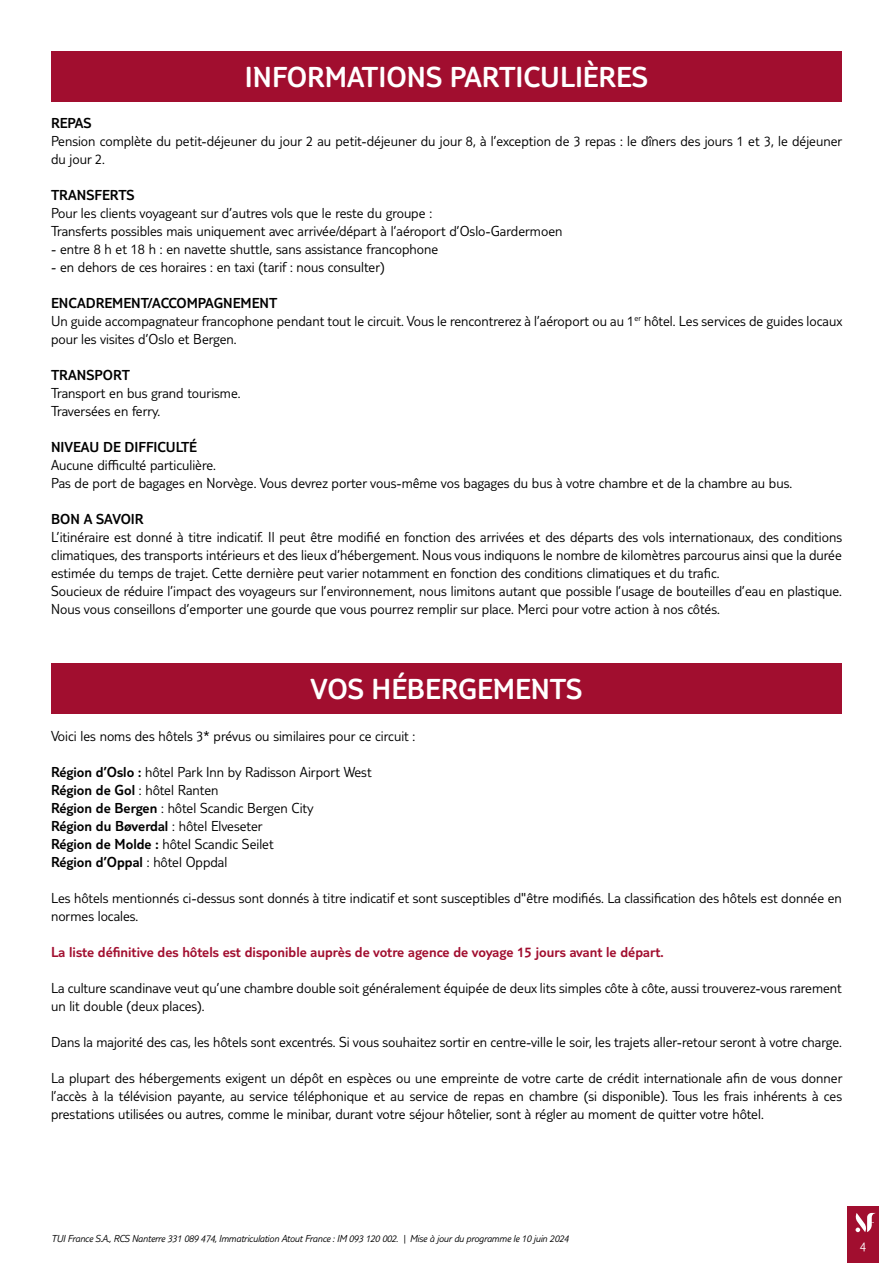
<style>
.page{position:relative;width:893px;height:1263px;background:#fff}
.page>*{position:absolute;margin:0;border:0;box-sizing:border-box;transform-origin:0 0}
.t1{font:300 30px "TUI Type";color:#fff}
.t2{font:300 15px/18px "TUI Type";color:#000}
.t3{font:300 15px "TUI Type";color:#a10e2f}
.t4{font:300 15px "TUI Type";color:#000}
.t5{font:300 13.5px "TUI Type";color:#fff}
.t6{font:italic 300 10.5px "TUI Type";letter-spacing:-.02em;color:#000}
.s1{font-style:inherit}
</style>
<div class="page">
<div style="left:847px;top:1206px;width:32px;height:57px;background:#a10e2f"></div>
<svg style="left:855px;top:1213px;width:21px;height:19px"></svg>
<div style="left:51px;top:51px;width:791px;height:51px;background:#a10e2f"></div>
<div style="left:51px;top:663px;width:791px;height:51px;background:#a10e2f"></div>
<h1 class="t1" style="left:245px;top:59px;width:405px">INFORMATIONS PARTICULIÈRES</h1>
<p class="t4" style="left:51px;top:115px;width:42px">REPAS</p>
<p class="t2" style="left:51px;top:132px;width:793px">Pension complète du petit-déjeuner du jour 2 au petit-déjeuner du jour 8, à l’exception de 3 repas : le dîners des jours 1 et 3, le déjeuner du jour 2.</p>
<p class="t4" style="left:51px;top:187px;width:85px">TRANSFERTS</p>
<p class="t2" style="left:51px;top:204px;width:513px">Pour les clients voyageant sur d’autres vols que le reste du groupe :<br>Transferts possibles mais uniquement avec arrivée/départ à l’aéroport d’Oslo-Gardermoen</p>
<p class="t2" style="left:51px;top:240px;width:389px">- entre 8 h et 18 h : en navette shuttle, sans assistance francophone</p>
<p class="t2" style="left:51px;top:258px;width:335px">- en dehors de ces horaires : en taxi (tarif : nous consulter)</p>
<p class="t2" style="left:51px;top:294px;width:793px"><span class="s1">ENCADREMENT/ACCOMPAGNEMENT<br></span>Un guide accompagnateur francophone pendant tout le circuit. Vous le rencontrerez à l’aéroport ou au 1<sup>er</sup> hôtel. Les services de guides locaux pour les visites d’Oslo et Bergen.</p>
<p class="t4" style="left:51px;top:367px;width:80px">TRANSPORT</p>
<p class="t2" style="left:51px;top:384px;width:191px">Transport en bus grand tourisme.<br>Traversées en ferry.</p>
<p class="t4" style="left:51px;top:439px;width:148px">NIVEAU DE DIFFICULTÉ</p>
<p class="t2" style="left:51px;top:456px;width:743px">Aucune difficulté particulière.<br>Pas de port de bagages en Norvège. Vous devrez porter vous-même vos bagages du bus à votre chambre et de la chambre au bus.</p>
<p class="t4" style="left:51px;top:511px;width:94px">BON A SAVOIR</p>
<p class="t2" style="left:51px;top:528px;width:792px">L’itinéraire est donné à titre indicatif. Il peut être modifié en fonction des arrivées et des départs des vols internationaux, des conditions climatiques, des transports intérieurs et des lieux d’hébergement. Nous vous indiquons le nombre de kilomètres parcourus ainsi que la durée estimée du temps de trajet. Cette dernière peut varier notamment en fonction des conditions climatiques et du trafic.<br>Soucieux de réduire l’impact des voyageurs sur l’environnement, nous limitons autant que possible l’usage de bouteilles d’eau en plastique.<br>Nous vous conseillons d’emporter une gourde que vous pourrez remplir sur place. Merci pour votre action à nos côtés.</p>
<h1 class="t1" style="left:311px;top:672px;width:273px">VOS HÉBERGEMENTS</h1>
<p class="t2" style="left:51px;top:726px;width:366px">Voici les noms des hôtels 3* prévus ou similaires pour ce circuit :</p>
<p class="t2" style="left:51px;top:762px;width:322px"><span class="s1">Région d’Oslo :</span> hôtel Park Inn by Radisson Airport West <span class="s1">Région de Gol</span> : hôtel Ranten<br><span class="s1">Région de Bergen</span> : hôtel Scandic Bergen City<br><span class="s1">Région du Bøverdal</span> : hôtel Elveseter<br><span class="s1">Région de Molde :</span> hôtel Scandic Seilet<br><span class="s1">Région d’Oppal</span> : hôtel Oppdal</p>
<p class="t2" style="left:51px;top:888px;width:792px">Les hôtels mentionnés ci-dessus sont donnés à titre indicatif et sont susceptibles d"être modifiés. La classification des hôtels est donnée en normes locales.</p>
<p class="t3" style="left:51px;top:943px;width:614px">La liste définitive des hôtels est disponible auprès de votre agence de voyage 15 jours avant le départ.</p>
<p class="t2" style="left:51px;top:978px;width:792px">La culture scandinave veut qu’une chambre double soit généralement équipée de deux lits simples côte à côte, aussi trouverez-vous rarement un lit double (deux places).</p>
<p class="t2" style="left:51px;top:1032px;width:792px">Dans la majorité des cas, les hôtels sont excentrés. Si vous souhaitez sortir en centre-ville le soir, les trajets aller-retour seront à votre charge.</p>
<p class="t2" style="left:51px;top:1068px;width:793px;text-align:justify">La plupart des hébergements exigent un dépôt en espèces ou une empreinte de votre carte de crédit internationale afin de vous donner l’accès à la télévision payante, au service téléphonique et au service de repas en chambre (si disponible). Tous les frais inhérents à ces prestations utilisées ou autres, comme le minibar, durant votre séjour hôtelier, sont à régler au moment de quitter votre hôtel.</p>
<p class="t6" style="left:51px;top:1232px;width:519px">TUI France S.A., RCS Nanterre 331 089 474, Immatriculation Atout France : IM 093 120 002. | Mise à jour du programme le 10 juin 2024</p>
<p class="t5" style="left:860px;top:1239px;width:8px">4</p>
</div>
